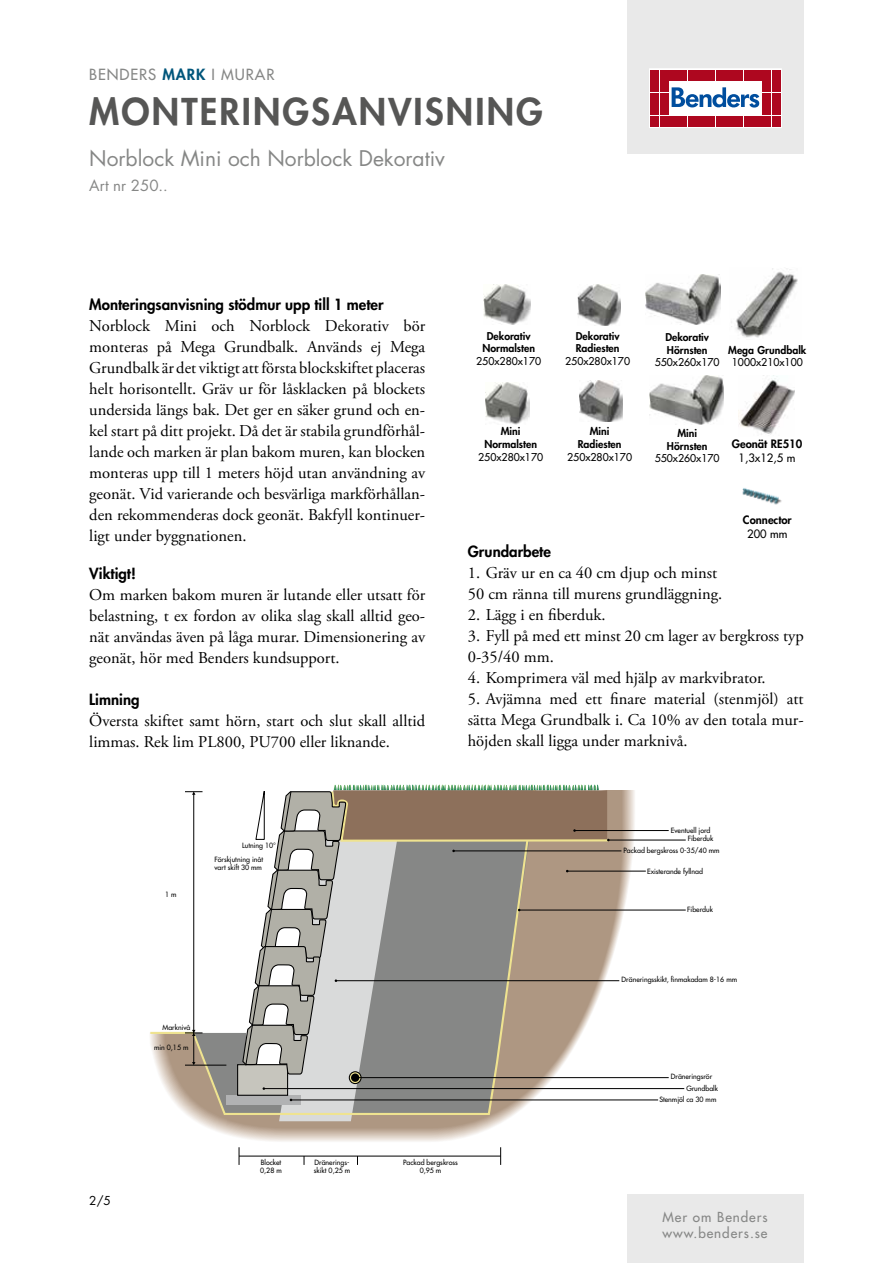
<style>
.page{position:relative;width:893px;height:1263px;background:#fff}
.page>*{position:absolute;margin:0;border:0;box-sizing:border-box;transform-origin:0 0}
.t1{font:800 36px "Futura Std";letter-spacing:.06em;color:#565655}
.t2{font:21px "Futura Std";color:#868786}
.t3{font:16.5px/21px "Adobe Garamond Pro";color:#000;text-align:justify}
.t4{font:800 15px "Futura Std";color:#000}
.t5{font:500 15px "Futura Std";letter-spacing:.06em;color:#868786}
.t6{font:15px "Futura Std";color:#868786}
.t7{font:500 13.5px/16.2px "Futura Std";letter-spacing:.07em;color:#868786}
.t8{font:12px "Futura Std";color:#000}
.t9{font:800 11.25px "Futura Std";color:#000}
.t10{font:500 11.25px "Futura Std";color:#000}
.t11{font:800 10.5px/12.6px "Futura Std";color:#000;text-align:center}
.t12{font:500 10.5px "Futura Std";color:#000}
.t13{font:500 7.05px/8.6px "Futura Std";color:#000}
.s1{font-weight:800;color:#00567b}
</style>
<div class="page">
<div style="left:627px;top:0;width:177px;height:153px;background:#e9e9e9"></div>
<svg style="left:649px;top:69px;width:132px;height:59px;background:#eac2c8"></svg>
<div style="left:651px;top:70px;width:8px;height:10px;background:#ae071f"></div>
<div style="left:660px;top:70px;width:8px;height:10px;background:#ae071f"></div>
<div style="left:651px;top:81px;width:8px;height:11px;background:#ae071f"></div>
<div style="left:660px;top:81px;width:8px;height:11px;background:#ae071f"></div>
<div style="left:651px;top:93px;width:8px;height:10px;background:#ae071f"></div>
<div style="left:660px;top:93px;width:8px;height:10px;background:#ae071f"></div>
<div style="left:651px;top:104px;width:8px;height:11px;background:#ae071f"></div>
<div style="left:660px;top:104px;width:8px;height:11px;background:#ae071f"></div>
<div style="left:651px;top:116px;width:8px;height:10px;background:#ae071f"></div>
<div style="left:660px;top:116px;width:8px;height:10px;background:#ae071f"></div>
<div style="left:669px;top:70px;width:8px;height:10px;background:#ae071f"></div>
<div style="left:679px;top:70px;width:8px;height:10px;background:#ae071f"></div>
<div style="left:688px;top:70px;width:8px;height:10px;background:#ae071f"></div>
<div style="left:697px;top:70px;width:9px;height:10px;background:#ae071f"></div>
<div style="left:707px;top:70px;width:8px;height:10px;background:#ae071f"></div>
<div style="left:716px;top:70px;width:8px;height:10px;background:#ae071f"></div>
<div style="left:725px;top:70px;width:9px;height:10px;background:#ae071f"></div>
<div style="left:735px;top:70px;width:8px;height:10px;background:#ae071f"></div>
<div style="left:744px;top:70px;width:8px;height:10px;background:#ae071f"></div>
<div style="left:753px;top:70px;width:9px;height:10px;background:#ae071f"></div>
<div style="left:669px;top:116px;width:8px;height:10px;background:#ae071f"></div>
<div style="left:679px;top:116px;width:8px;height:10px;background:#ae071f"></div>
<div style="left:688px;top:116px;width:8px;height:10px;background:#ae071f"></div>
<div style="left:697px;top:116px;width:9px;height:10px;background:#ae071f"></div>
<div style="left:707px;top:116px;width:8px;height:10px;background:#ae071f"></div>
<div style="left:716px;top:116px;width:8px;height:10px;background:#ae071f"></div>
<div style="left:725px;top:116px;width:9px;height:10px;background:#ae071f"></div>
<div style="left:735px;top:116px;width:8px;height:10px;background:#ae071f"></div>
<div style="left:744px;top:116px;width:8px;height:10px;background:#ae071f"></div>
<div style="left:753px;top:116px;width:9px;height:10px;background:#ae071f"></div>
<div style="left:763px;top:70px;width:8px;height:10px;background:#ae071f"></div>
<div style="left:772px;top:70px;width:8px;height:10px;background:#ae071f"></div>
<div style="left:763px;top:81px;width:8px;height:11px;background:#ae071f"></div>
<div style="left:772px;top:81px;width:8px;height:11px;background:#ae071f"></div>
<div style="left:763px;top:93px;width:8px;height:10px;background:#ae071f"></div>
<div style="left:772px;top:93px;width:8px;height:10px;background:#ae071f"></div>
<div style="left:763px;top:104px;width:8px;height:11px;background:#ae071f"></div>
<div style="left:772px;top:104px;width:8px;height:11px;background:#ae071f"></div>
<div style="left:763px;top:116px;width:8px;height:10px;background:#ae071f"></div>
<div style="left:772px;top:116px;width:8px;height:10px;background:#ae071f"></div>
<svg style="left:672px;top:87px;width:87px;height:21px;background:#8fb1d4"></svg>
<div style="left:627px;top:1195px;width:177px;height:68px;background:#e9e9e9"></div>
<img style="left:484px;top:284px;width:47px;height:40px">
<img style="left:577px;top:284px;width:43px;height:41px">
<img style="left:731px;top:268px;width:67px;height:70px">
<img style="left:743px;top:488px;width:39px;height:17px">
<img style="left:738px;top:375px;width:57px;height:60px">
<svg style="left:189px;top:790px;width:433px;height:338px"></svg>
<svg style="left:150px;top:790px;width:92px;height:326px"></svg>
<div style="left:238px;top:1065px;width:50px;height:30px;background:#c6c5bd"></div>
<div style="left:237px;top:1064px;width:51px;height:32px;border:1px solid #000"></div>
<hr style="left:193px;top:793px;width:1px;height:270px;background:#000">
<hr style="left:185px;top:1065px;width:41px;height:1px;background:#000">
<svg style="left:185px;top:791px;width:17px;height:4px"></svg>
<svg style="left:185px;top:1030px;width:17px;height:6px"></svg>
<hr style="left:239px;top:1156px;width:262px;height:1px;background:#000">
<svg style="left:500px;top:1147px;width:1px;height:18px"></svg>
<svg style="left:239px;top:1147px;width:1px;height:18px"></svg>
<hr style="left:520px;top:910px;width:166px;height:1px;background:#000">
<hr style="left:608px;top:840px;width:78px;height:1px;background:#000">
<hr style="left:575px;top:830px;width:94px;height:1px;background:#000">
<hr style="left:567px;top:871px;width:79px;height:1px;background:#000">
<hr style="left:264px;top:1088px;width:420px;height:1px;background:#000">
<hr style="left:454px;top:850px;width:167px;height:1px;background:#000">
<hr style="left:291px;top:1099px;width:367px;height:1px;background:#000">
<hr style="left:353px;top:1077px;width:316px;height:1px;background:#000">
<hr style="left:336px;top:980px;width:283px;height:1px;background:#000">
<svg style="left:242px;top:784px;width:368px;height:337px;background:#aaa49b"></svg>
<img style="left:485px;top:383px;width:44px;height:42px">
<img style="left:579px;top:381px;width:43px;height:41px">
<img style="left:646px;top:275px;width:74px;height:49px">
<img style="left:649px;top:375px;width:75px;height:49px">
<p class="t5" style="left:89px;top:65px;width:187px">BENDERS <span class="s1">MARK</span> I MURAR</p>
<h1 class="t1" style="left:89px;top:89px;width:455px">MONTERINGSANVISNING</h1>
<p class="t2" style="left:89px;top:145px;width:357px">Norblock Mini och Norblock Dekorativ</p>
<p class="t6" style="left:89px;top:176px;width:80px">Art nr 250..</p>
<p class="t4" style="left:89px;top:295px;width:296px">Monteringsanvisning stödmur upp till 1 meter</p>
<p class="t3" style="left:89px;top:316px;width:337px">Norblock Mini och Norblock Dekorativ bör monteras på Mega Grundbalk. Används ej Mega Grundbalk är det viktigt att första blockskiftet placeras helt horisontellt. Gräv ur för låsklacken på blockets undersida längs bak. Det ger en säker grund och en&shy;kel start på ditt projekt. Då det är stabila grundförhål&shy;lande och marken är plan bakom muren, kan blocken monteras upp till 1 meters höjd utan användning av geonät. Vid varierande och besvärliga markförhållan&shy;den rekommenderas dock geonät. Bakfyll kontinuer&shy;ligt under byggnationen.</p>
<p class="t4" style="left:89px;top:563px;width:48px">Viktigt!</p>
<p class="t3" style="left:89px;top:584px;width:337px">Om marken bakom muren är lutande eller utsatt för belastning, t ex fordon av olika slag skall alltid geo&shy;nät användas även på låga murar. Dimensionering av geonät, hör med Benders kundsupport.</p>
<p class="t4" style="left:89px;top:689px;width:52px">Limning</p>
<p class="t3" style="left:89px;top:710px;width:337px">Översta skiftet samt hörn, start och slut skall alltid limmas. Rek lim PL800, PU700 eller liknande.</p>
<p class="t11" style="left:482px;top:329px;width:54px">Dekorativ<br>Normalsten</p>
<p class="t12" style="left:476px;top:354px;width:66px">250x280x170</p>
<p class="t11" style="left:576px;top:329px;width:45px;text-align:left">Dekorativ<br>Radiesten</p>
<p class="t12" style="left:565px;top:354px;width:66px">250x280x170</p>
<p class="t11" style="left:665px;top:331px;width:45px;text-align:left">Dekorativ<br>Hörnsten</p>
<p class="t12" style="left:655px;top:356px;width:66px">550x260x170</p>
<p class="t11" style="left:728px;top:343px;width:80px">Mega Grundbalk</p>
<p class="t12" style="left:732px;top:356px;width:72px">1000x210x100</p>
<p class="t11" style="left:484px;top:425px;width:54px">Mini<br>Normalsten</p>
<p class="t12" style="left:478px;top:450px;width:66px">250x280x170</p>
<p class="t11" style="left:578px;top:425px;width:45px">Mini<br>Radiesten</p>
<p class="t12" style="left:567px;top:450px;width:66px">250x280x170</p>
<p class="t11" style="left:667px;top:427px;width:42px">Mini<br>Hörnsten</p>
<p class="t12" style="left:655px;top:452px;width:66px">550x260x170</p>
<p class="t9" style="left:732px;top:437px;width:72px">Geonät RE510</p>
<p class="t10" style="left:739px;top:451px;width:58px">1,3x12,5 m</p>
<p class="t9" style="left:743px;top:513px;width:50px">Connector</p>
<p class="t10" style="left:747px;top:527px;width:42px">200 mm</p>
<p class="t4" style="left:468px;top:542px;width:85px">Grundarbete</p>
<p class="t3" style="left:468px;top:563px;width:256px">1. Gräv ur en ca 40 cm djup och minst<br>50 cm ränna till murens grundläggning.</p>
<p class="t3" style="left:468px;top:605px;width:139px">2. Lägg i en fiberduk.</p>
<p class="t3" style="left:468px;top:626px;width:337px">3. Fyll på med ett minst 20 cm lager av bergkross typ<br>0-35/40 mm.</p>
<p class="t3" style="left:468px;top:668px;width:299px">4. Komprimera väl med hjälp av markvibrator.</p>
<p class="t3" style="left:468px;top:689px;width:337px">5. Avjämna med ett finare material (stenmjöl) att sätta Mega Grundbalk i. Ca 10% av den totala mur&shy;höjden skall ligga under marknivå.</p>
<p class="t13" style="left:165px;top:890px;width:13px">1 m</p>
<p class="t13" style="left:242px;top:842px;width:35px">Lutning 10°</p>
<p class="t13" style="left:214px;top:855px;width:50px">Förskjutning inåt vart skift 30 mm</p>
<p class="t13" style="left:162px;top:1023px;width:30px">Marknivå</p>
<p class="t13" style="left:154px;top:1043px;width:36px">min 0,15 m</p>
<p class="t8" style="left:89px;top:1193px;width:23px">2/5</p>
<p class="t13" style="left:260px;top:1158px;width:23px">Blocket<br>0,28 m</p>
<p class="t13" style="left:314px;top:1158px;width:38px">Dränerings&shy;skikt 0,25 m</p>
<p class="t13" style="left:403px;top:1158px;width:56px;text-align:center">Packad bergskross<br>0,95 m</p>
<p class="t13" style="left:688px;top:825px;width:27px;text-indent:-17px">Eventuell jord<br>Fiberduk</p>
<p class="t13" style="left:623px;top:846px;width:98px">Packad bergskross 0-35/40 mm</p>
<p class="t13" style="left:647px;top:867px;width:57px">Existerande fyllnad</p>
<p class="t13" style="left:687px;top:905px;width:27px">Fiberduk</p>
<p class="t13" style="left:622px;top:975px;width:117px">Dräneringsskikt, finmakadam 8-16 mm</p>
<p class="t13" style="left:671px;top:1072px;width:43px">Dräneringsrör</p>
<p class="t13" style="left:686px;top:1084px;width:33px">Grundbalk</p>
<p class="t13" style="left:659px;top:1095px;width:58px">Stenmjöl ca 30 mm</p>
<p class="t7" style="left:662px;top:1209px;width:107px">Mer om Benders www.benders.se</p>
</div>
